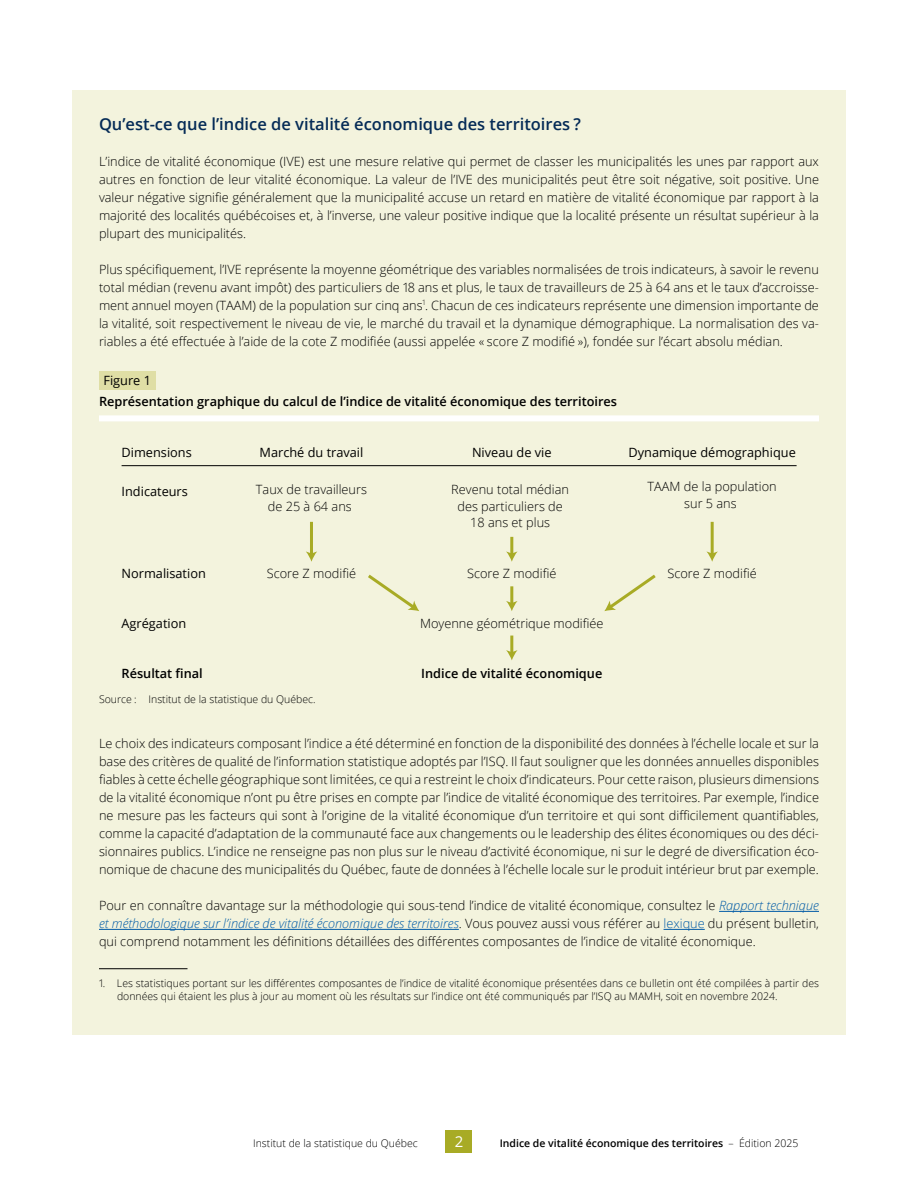
<style>
.page{position:relative;width:918px;height:1188px;background:#fff}
.page>*{position:absolute;margin:0;border:0;box-sizing:border-box;transform-origin:0 0}
.Titre_encadré{font:600 16.5px "Open Sans";color:#052b56}
.t1{font:15px "Open Sans";color:#fff}
.Texte_courant{font:300 12.75px/18px "Open Sans";color:#000;text-align:justify}
.Titre{font:600 12.75px "Open Sans";color:#000}
.Numérotation{font:12.75px "Open Sans";color:#000}
.Notes_bas_page{font:300 10.5px/13.5px "Open Sans";color:#000}
.t2{font:600 10.5px "Open Sans";color:#000}
.Notes_-_générales___sources{font:300 10.5px "Open Sans";color:#000}
.s1{font-style:italic;color:#005aa6}
.s2{color:#005aa6}
.s3{font-weight:300}
</style>
<div class="page">
<div style="left:446px;top:1130px;width:26px;height:23px;background:#a8ab25"></div>
<div style="left:72px;top:90px;width:774px;height:945px;background:#f3f3dd"></div>
<hr style="left:719px;top:911px;width:100px;height:1px;background:#005aa6">
<hr style="left:99px;top:929px;width:360px;height:1px;background:#005aa6">
<hr style="left:664px;top:929px;width:41px;height:1px;background:#005aa6">
<hr style="left:99px;top:968px;width:89px;height:1px;background:#000">
<div style="left:99px;top:371px;width:57px;height:19px;background:#dfdea5"></div>
<div style="left:99px;top:415px;width:720px;height:6px;background:#fff"></div>
<hr style="left:310px;top:522px;width:3px;height:32px;background:#a8ab25">
<svg style="left:306px;top:551px;width:11px;height:11px"></svg>
<hr style="left:510px;top:537px;width:3px;height:17px;background:#a8ab25">
<svg style="left:506px;top:551px;width:12px;height:11px"></svg>
<hr style="left:510px;top:586px;width:3px;height:18px;background:#a8ab25">
<svg style="left:506px;top:601px;width:12px;height:10px"></svg>
<hr style="left:510px;top:636px;width:3px;height:17px;background:#a8ab25">
<svg style="left:506px;top:650px;width:12px;height:10px"></svg>
<svg style="left:368px;top:574px;width:51px;height:37px"></svg>
<svg style="left:604px;top:574px;width:52px;height:37px"></svg>
<hr style="left:711px;top:522px;width:3px;height:32px;background:#a8ab25">
<svg style="left:706px;top:551px;width:12px;height:11px"></svg>
<hr style="left:122px;top:465px;width:675px;height:1px;background:#000">
<p class="Titre_encadré" style="left:99px;top:112px;width:484px">Qu’est-ce que l’indice de vitalité économique des territoires ?</p>
<p class="Texte_courant" style="left:99px;top:152px;width:722px">L’indice de vitalité économique (IVE) est une mesure relative qui permet de classer les municipalités les unes par rapport aux autres en fonction de leur vitalité économique. La valeur de l’IVE des municipalités peut être soit négative, soit positive. Une valeur négative signifie généralement que la municipalité accuse un retard en matière de vitalité économique par rapport à la majorité des localités québécoises et, à l’inverse, une valeur positive indique que la localité présente un résultat supérieur à la plupart des municipalités.</p>
<p class="Texte_courant" style="left:99px;top:260px;width:722px">Plus spécifiquement, l’IVE représente la moyenne géométrique des variables normalisées de trois indicateurs, à savoir le revenu total médian (revenu avant impôt) des particuliers de 18 ans et plus, le taux de travailleurs de 25 à 64 ans et le taux d’accroisse&shy;ment annuel moyen (TAAM) de la population sur cinq ans<sup>1</sup>. Chacun de ces indicateurs représente une dimension importante de la vitalité, soit respectivement le niveau de vie, le marché du travail et la dynamique démographique. La normalisation des va&shy;riables a été effectuée à l’aide de la cote Z modifiée (aussi appelée « score Z modifié »), fondée sur l’écart absolu médian.</p>
<p class="Numérotation" style="left:104px;top:372px;width:49px">Figure 1</p>
<p class="Titre" style="left:99px;top:393px;width:520px">Représentation graphique du calcul de l’indice de vitalité économique des territoires</p>
<p class="Numérotation" style="left:122px;top:444px;width:72px">Dimensions</p>
<p class="Numérotation" style="left:260px;top:444px;width:105px">Marché du travail</p>
<p class="Numérotation" style="left:472px;top:444px;width:81px">Niveau de vie</p>
<p class="Numérotation" style="left:629px;top:444px;width:169px">Dynamique démographique</p>
<p class="Numérotation" style="left:122px;top:483px;width:68px">Indicateurs</p>
<p class="Texte_courant" style="left:256px;top:481px;width:113px;line-height:16.5px;text-align:center">Taux de travailleurs de 25 à 64 ans</p>
<p class="Texte_courant" style="left:451px;top:481px;width:119px;line-height:16.5px;text-align:center">Revenu total médian des particuliers de<br>18 ans et plus</p>
<p class="Texte_courant" style="left:648px;top:478px;width:131px;line-height:16.5px;text-align:center">TAAM de la population sur 5 ans</p>
<p class="Numérotation" style="left:122px;top:564px;width:86px">Normalisation</p>
<p class="Texte_courant" style="left:267px;top:564px;width:91px">Score Z modifié</p>
<p class="Texte_courant" style="left:467px;top:564px;width:91px">Score Z modifié</p>
<p class="Texte_courant" style="left:668px;top:564px;width:91px">Score Z modifié</p>
<p class="Numérotation" style="left:122px;top:614px;width:66px">Agrégation</p>
<p class="Texte_courant" style="left:420px;top:614px;width:185px">Moyenne géométrique modifiée</p>
<p class="Titre" style="left:122px;top:664px;width:83px">Résultat final</p>
<p class="Titre" style="left:421px;top:664px;width:183px">Indice de vitalité économique</p>
<p class="Notes_-_générales___sources" style="left:99px;top:692px;width:218px">Source : Institut de la statistique du Québec.</p>
<p class="Texte_courant" style="left:99px;top:734px;width:722px">Le choix des indicateurs composant l’indice a été déterminé en fonction de la disponibilité des données à l’échelle locale et sur la base des critères de qualité de l’information statistique adoptés par l’ISQ. Il faut souligner que les données annuelles disponibles fiables à cette échelle géographique sont limitées, ce qui a restreint le choix d’indicateurs. Pour cette raison, plusieurs dimensions de la vitalité économique n’ont pu être prises en compte par l’indice de vitalité économique des territoires. Par exemple, l’indice ne mesure pas les facteurs qui sont à l’origine de la vitalité économique d’un territoire et qui sont difficilement quantifiables, comme la capacité d’adaptation de la communauté face aux changements ou le leadership des élites économiques ou des déci&shy;sionnaires publics. L’indice ne renseigne pas non plus sur le niveau d’activité économique, ni sur le degré de diversification éco&shy;nomique de chacune des municipalités du Québec, faute de données à l’échelle locale sur le produit intérieur brut par exemple.</p>
<p class="Texte_courant" style="left:99px;top:896px;width:722px">Pour en connaître davantage sur la méthodologie qui sous-tend l’indice de vitalité économique, consultez le <span class="s1">Rapport technique et méthodologique sur l’indice de vitalité économique des territoires</span>. Vous pouvez aussi vous référer au <span class="s2">lexique</span> du présent bulletin, qui comprend notamment les définitions détaillées des différentes composantes de l’indice de vitalité économique.</p>
<p class="Notes_bas_page" style="left:117px;top:976px;width:704px;text-indent:-18px">1. Les statistiques portant sur les différentes composantes de l’indice de vitalité économique présentées dans ce bulletin ont été compilées à partir des données qui étaient les plus à jour au moment où les résultats sur l’indice ont été communiqués par l’ISQ au MAMH, soit en novembre 2024.</p>
<p class="Notes_bas_page" style="left:253px;top:1136px;width:166px">Institut de la statistique du Québec</p>
<p class="t1" style="left:455px;top:1131px;width:10px">2</p>
<p class="t2" style="left:500px;top:1136px;width:300px">Indice de vitalité économique des territoires <span class="s3">– Édition 2025</span></p>
</div>
